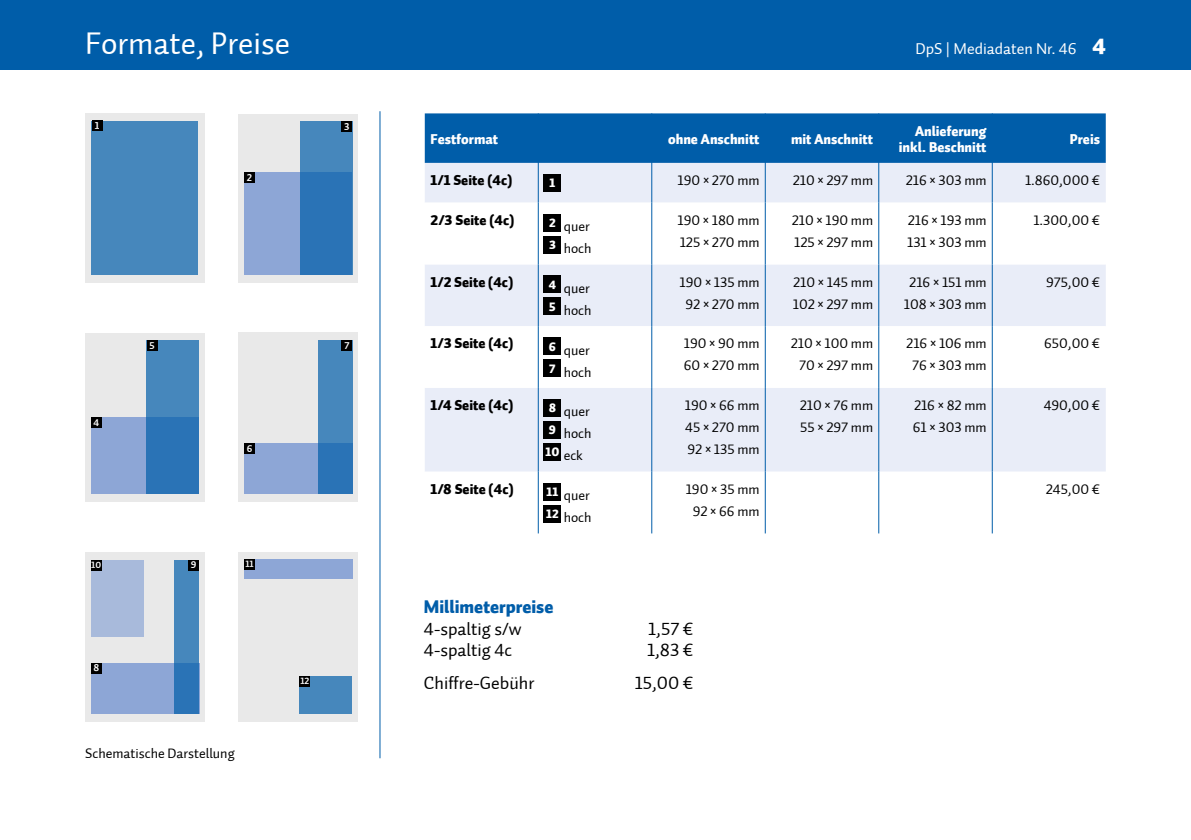
<style>
.page{position:relative;width:1191px;height:840px;background:#fff}
.page>*{position:absolute;margin:0;border:0;box-sizing:border-box;transform-origin:0 0}
.t1{font:32px "Auto 1 Regular LF";color:#fff}
.t2{font:18px "Auto 1 Regular LF";color:#000}
.t3{font:18px "Auto 1 Black LF";color:#005da9}
.t4{font:16px "Auto 1 Regular LF";color:#fff}
.t5{font:14px/22px "Auto 1 Regular LF";color:#000}
.t6{font:14px "Auto 1 Black LF";color:#000}
.t7{font:14px/16px "Auto 1 Black LF";color:#fff;text-align:right}
.t8{font:12px "Auto 1 Black LF";color:#fff}
.t9{font:9.8px "Auto 1 Bold LF";color:#fff}
.t10{font:9px "Auto 1 Bold LF";color:#fff}
.s1{font-family:"Auto 1 Black LF";font-size:22px}
</style>
<div class="page">
<div style="left:0;top:0;width:1191px;height:69px;background:#005da9"></div>
<hr style="left:379px;top:111px;width:1px;height:646px;background:#005da9">
<div style="left:85px;top:332px;width:119px;height:169px;background:#e9e9e9"></div>
<div style="left:91px;top:417px;width:108px;height:76px;background:#8da6d6"></div>
<div style="left:147px;top:340px;width:52px;height:153px;background:linear-gradient(to bottom,#4d8bbb,#236fb6)"></div>
<div style="left:147px;top:340px;width:10px;height:11px;background:#000"></div>
<div style="left:91px;top:417px;width:11px;height:10px;background:#000"></div>
<div style="left:238px;top:332px;width:120px;height:169px;background:#e9e9e9"></div>
<div style="left:244px;top:443px;width:108px;height:51px;background:#8da6d6"></div>
<svg style="left:318px;top:340px;width:34px;height:154px;background:#3c7fb9"></svg>
<div style="left:342px;top:340px;width:10px;height:11px;background:#000"></div>
<div style="left:244px;top:443px;width:11px;height:11px;background:#000"></div>
<div style="left:238px;top:113px;width:119px;height:169px;background:#e9e9e9"></div>
<div style="left:244px;top:172px;width:108px;height:103px;background:#8da6d6"></div>
<svg style="left:300px;top:121px;width:52px;height:154px;background:#3279b7"></svg>
<div style="left:341px;top:121px;width:11px;height:11px;background:#000"></div>
<div style="left:244px;top:172px;width:11px;height:11px;background:#000"></div>
<div style="left:85px;top:552px;width:119px;height:169px;background:#e9e9e9"></div>
<div style="left:91px;top:662px;width:108px;height:51px;background:#8da6d6"></div>
<svg style="left:175px;top:560px;width:24px;height:153px;background:#3c7fb9"></svg>
<div style="left:188px;top:559px;width:11px;height:11px;background:#000"></div>
<div style="left:91px;top:662px;width:11px;height:11px;background:#000"></div>
<div style="left:91px;top:559px;width:53px;height:77px;background:#a8badb"></div>
<div style="left:91px;top:559px;width:11px;height:11px;background:#000"></div>
<div style="left:425px;top:113px;width:680px;height:50px;background:#005da9"></div>
<div style="left:425px;top:163px;width:680px;height:39px;background:#e9edf8"></div>
<svg style="left:425px;top:202px;width:680px;height:331px"></svg>
<hr style="left:538px;top:113px;width:1px;height:50px;background:#005da9">
<hr style="left:651px;top:113px;width:1px;height:50px;background:#005da9">
<hr style="left:764px;top:113px;width:1px;height:50px;background:#005da9">
<hr style="left:878px;top:113px;width:1px;height:50px;background:#005da9">
<hr style="left:991px;top:113px;width:1px;height:50px;background:#005da9">
<hr style="left:538px;top:163px;width:1px;height:39px;background:#005da9">
<hr style="left:651px;top:163px;width:1px;height:39px;background:#005da9">
<hr style="left:764px;top:163px;width:1px;height:39px;background:#005da9">
<hr style="left:878px;top:163px;width:1px;height:39px;background:#005da9">
<hr style="left:991px;top:163px;width:1px;height:39px;background:#005da9">
<hr style="left:538px;top:202px;width:1px;height:62px;background:#005da9">
<hr style="left:651px;top:202px;width:1px;height:62px;background:#005da9">
<hr style="left:764px;top:202px;width:1px;height:62px;background:#005da9">
<hr style="left:878px;top:202px;width:1px;height:62px;background:#005da9">
<hr style="left:991px;top:202px;width:1px;height:62px;background:#005da9">
<hr style="left:538px;top:264px;width:1px;height:62px;background:#005da9">
<hr style="left:651px;top:264px;width:1px;height:62px;background:#005da9">
<hr style="left:764px;top:264px;width:1px;height:62px;background:#005da9">
<hr style="left:878px;top:264px;width:1px;height:62px;background:#005da9">
<hr style="left:991px;top:264px;width:1px;height:62px;background:#005da9">
<hr style="left:538px;top:326px;width:1px;height:61px;background:#005da9">
<hr style="left:651px;top:326px;width:1px;height:61px;background:#005da9">
<hr style="left:764px;top:326px;width:1px;height:61px;background:#005da9">
<hr style="left:878px;top:326px;width:1px;height:61px;background:#005da9">
<hr style="left:991px;top:326px;width:1px;height:61px;background:#005da9">
<hr style="left:538px;top:387px;width:1px;height:84px;background:#005da9">
<hr style="left:651px;top:387px;width:1px;height:84px;background:#005da9">
<hr style="left:764px;top:387px;width:1px;height:84px;background:#005da9">
<hr style="left:878px;top:387px;width:1px;height:84px;background:#005da9">
<hr style="left:991px;top:387px;width:1px;height:84px;background:#005da9">
<hr style="left:538px;top:471px;width:1px;height:62px;background:#005da9">
<hr style="left:651px;top:471px;width:1px;height:62px;background:#005da9">
<hr style="left:764px;top:471px;width:1px;height:62px;background:#005da9">
<hr style="left:878px;top:471px;width:1px;height:62px;background:#005da9">
<hr style="left:991px;top:471px;width:1px;height:62px;background:#005da9">
<div style="left:544px;top:174px;width:17px;height:17px;background:#000"></div>
<div style="left:544px;top:214px;width:17px;height:17px;background:#000"></div>
<div style="left:544px;top:236px;width:17px;height:17px;background:#000"></div>
<div style="left:544px;top:275px;width:17px;height:17px;background:#000"></div>
<div style="left:544px;top:297px;width:17px;height:17px;background:#000"></div>
<div style="left:544px;top:337px;width:17px;height:17px;background:#000"></div>
<div style="left:544px;top:359px;width:17px;height:17px;background:#000"></div>
<div style="left:544px;top:399px;width:17px;height:17px;background:#000"></div>
<div style="left:544px;top:421px;width:17px;height:17px;background:#000"></div>
<div style="left:544px;top:443px;width:17px;height:17px;background:#000"></div>
<div style="left:544px;top:483px;width:17px;height:17px;background:#000"></div>
<div style="left:544px;top:505px;width:17px;height:17px;background:#000"></div>
<div style="left:238px;top:552px;width:120px;height:169px;background:#e9e9e9"></div>
<div style="left:244px;top:558px;width:108px;height:20px;background:#8da6d6"></div>
<div style="left:244px;top:558px;width:11px;height:11px;background:#000"></div>
<div style="left:299px;top:675px;width:53px;height:38px;background:#4687bc"></div>
<div style="left:299px;top:675px;width:11px;height:11px;background:#000"></div>
<div style="left:85px;top:113px;width:120px;height:169px;background:#e9e9e9"></div>
<div style="left:92px;top:120px;width:106px;height:154px;background:#4687bc"></div>
<div style="left:92px;top:120px;width:10px;height:11px;background:#000"></div>
<h1 class="t1" style="left:85px;top:24px;width:207px">Formate, Preise</h1>
<p class="t4" style="left:915px;top:39px;width:192px">DpS | Mediadaten Nr. 46 <span class="s1">4</span></p>
<p class="t9" style="left:95px;top:119px;width:6px">1</p>
<p class="t9" style="left:247px;top:171px;width:7px">2</p>
<p class="t9" style="left:344px;top:120px;width:7px">3</p>
<p class="t9" style="left:93px;top:415px;width:7px">4</p>
<p class="t9" style="left:150px;top:339px;width:7px">5</p>
<p class="t9" style="left:247px;top:442px;width:7px">6</p>
<p class="t10" style="left:91px;top:558px;width:11px">10</p>
<p class="t9" style="left:191px;top:558px;width:7px">9</p>
<p class="t10" style="left:245px;top:557px;width:10px">11</p>
<p class="t9" style="left:93px;top:661px;width:7px">8</p>
<p class="t5" style="left:85px;top:742px;width:151px">Schematische Darstellung</p>
<p class="t9" style="left:344px;top:339px;width:7px">7</p>
<p class="t10" style="left:300px;top:675px;width:10px">12</p>
<p class="t7" style="left:430px;top:131px;width:69px">Festformat</p>
<p class="t7" style="left:668px;top:131px;width:93px">ohne Anschnitt</p>
<p class="t7" style="left:791px;top:131px;width:83px">mit Anschnitt</p>
<p class="t7" style="left:899px;top:123px;width:89px">Anlieferung inkl. Beschnitt</p>
<p class="t7" style="left:1070px;top:131px;width:32px">Preis</p>
<p class="t6" style="left:430px;top:171px;width:83px">1/1 Seite (4c)</p>
<p class="t8" style="left:549px;top:175px;width:7px">1</p>
<p class="t5" style="left:677px;top:169px;width:83px">190 × 270 mm</p>
<p class="t5" style="left:793px;top:169px;width:82px">210 × 297 mm</p>
<p class="t5" style="left:906px;top:169px;width:82px">216 × 303 mm</p>
<p class="t5" style="left:1025px;top:169px;width:77px">1.860,000 €</p>
<p class="t6" style="left:430px;top:210px;width:85px">2/3 Seite (4c)</p>
<p class="t5" style="left:549px;top:215px;width:44px"><sup>2</sup> quer<br><sup>3</sup> hoch</p>
<p class="t5" style="left:677px;top:209px;width:84px">190 × 180 mm<br>125 × 270 mm</p>
<p class="t5" style="left:792px;top:209px;width:83px">210 × 190 mm<br>125 × 297 mm</p>
<p class="t5" style="left:907px;top:209px;width:81px">216 × 193 mm<br>131 × 303 mm</p>
<p class="t5" style="left:1033px;top:209px;width:68px">1.300,00 €</p>
<p class="t6" style="left:430px;top:272px;width:84px">1/2 Seite (4c)</p>
<p class="t5" style="left:549px;top:277px;width:44px"><sup>4</sup> quer<br><sup>5</sup> hoch</p>
<p class="t5" style="left:679px;top:271px;width:81px;text-align:center">190 × 135 mm<br>92 × 270 mm</p>
<p class="t5" style="left:793px;top:271px;width:82px">210 × 145 mm<br>102 × 297 mm</p>
<p class="t5" style="left:904px;top:271px;width:84px;text-align:center">216 × 151 mm<br>108 × 303 mm</p>
<p class="t5" style="left:1046px;top:271px;width:56px">975,00 €</p>
<p class="t6" style="left:430px;top:334px;width:84px">1/3 Seite (4c)</p>
<p class="t5" style="left:549px;top:339px;width:44px"><sup>6</sup> quer<br><sup>7</sup> hoch</p>
<p class="t5" style="left:684px;top:332px;width:77px">190 × 90 mm<br>60 × 270 mm</p>
<p class="t5" style="left:791px;top:332px;width:84px;text-align:center">210 × 100 mm<br>70 × 297 mm</p>
<p class="t5" style="left:906px;top:332px;width:82px;text-align:center">216 × 106 mm<br>76 × 303 mm</p>
<p class="t5" style="left:1044px;top:332px;width:57px">650,00 €</p>
<p class="t6" style="left:430px;top:396px;width:84px">1/4 Seite (4c)</p>
<p class="t5" style="left:545px;top:400px;width:48px"><sup>8</sup> quer<br><sup>9</sup> hoch<br><sup>10</sup> eck</p>
<p class="t5" style="left:685px;top:394px;width:76px;text-align:justify">190 × 66 mm 45 × 270 mm 92 × 135 mm</p>
<p class="t5" style="left:800px;top:394px;width:75px">210 × 76 mm<br>55 × 297 mm</p>
<p class="t5" style="left:913px;top:394px;width:75px">216 × 82 mm<br>61 × 303 mm</p>
<p class="t5" style="left:1043px;top:394px;width:58px">490,00 €</p>
<p class="t6" style="left:430px;top:479px;width:85px">1/8 Seite (4c)</p>
<p class="t5" style="left:546px;top:484px;width:47px"><sup>11</sup> quer<br><sup>12</sup> hoch</p>
<p class="t5" style="left:686px;top:478px;width:75px;text-align:center">190 × 35 mm<br>92 × 66 mm</p>
<p class="t5" style="left:1045px;top:478px;width:56px">245,00 €</p>
<p class="t3" style="left:424px;top:594px;width:131px">Millimeterpreise</p>
<p class="t2" style="left:424px;top:617px;width:99px">4-spaltig s/w</p>
<p class="t2" style="left:648px;top:617px;width:47px">1,57 €</p>
<p class="t2" style="left:424px;top:638px;width:90px">4-spaltig 4c</p>
<p class="t2" style="left:647px;top:638px;width:48px">1,83 €</p>
<p class="t2" style="left:424px;top:671px;width:112px">Chiffre-Gebühr</p>
<p class="t2" style="left:634px;top:671px;width:60px">15,00 €</p>
</div>
